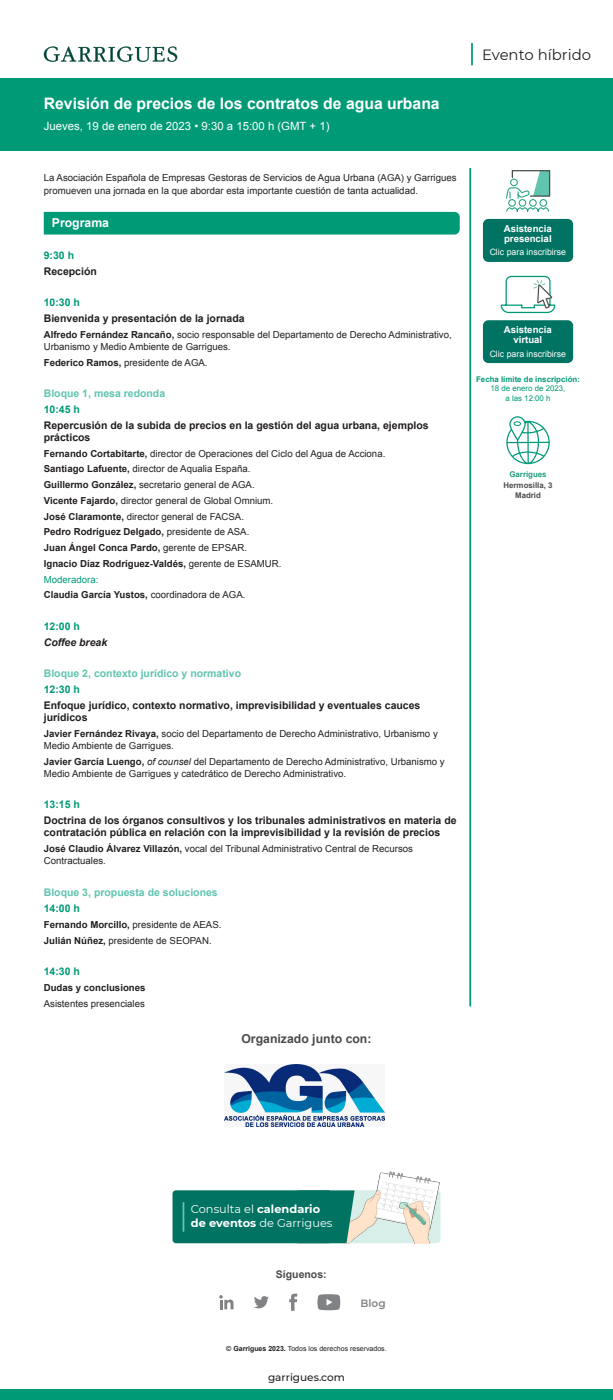
<style>
.page{position:relative;width:613px;height:1400px;background:#fff}
.page>*{position:absolute;margin:0;border:0;box-sizing:border-box;transform-origin:0 0}
.t1{font:700 15.75px "Arial";color:#fff}
.t2{font:14.88px "Montserrat";color:#231f20}
.t3{font:700 12.25px "Arial";color:#4a4a49}
.t4{font:700 12.25px "Arial";color:#fff}
.t5{font:11.38px "Arial";color:#fff}
.t6{font:11.38px "Montserrat";color:#fff}
.t7{font:700 10.5px/12.2px "Arial";color:#231f20}
.t8{font:700 10.5px "Arial";color:#60c4b1}
.t9{font:700 10.5px "Arial";color:#009a77}
.t10{font:500 10.5px "Montserrat";color:#231f20}
.t11{font:italic 700 10.5px "Arial";color:#231f20}
.t12{font:700 10.5px "Arial";color:#4a4a49}
.t13{font:600 10.5px "Montserrat";color:#808285}
.t14{font:9.62px/12.2px "Arial";color:#231f20}
.t15{font:700 9.62px "Arial";color:#231f20}
.t16{font:700 9.62px/10.5px "Arial";color:#fff}
.t17{font:9.62px "Arial";color:#009a77}
.t18{font:8.75px "Arial";color:#fff}
.t19{font:7.88px "Arial";color:#009a77}
.t20{font:700 7.88px "Arial";color:#009a77}
.t21{font:700 7.88px "Arial";color:#4b4c4d}
.t22{font:700 7.88px "Arial";color:#1e9f7e}
.t23{font:7px "Arial";color:#231f20}
.s1{font-weight:700}
.s2{font-weight:400}
.s3{font-style:italic}
</style>
<div class="page">
<svg style="left:44px;top:47px;width:133px;height:15px"></svg>
<svg style="left:471px;top:43px;width:1px;height:22px"></svg>
<hr style="left:469px;top:168px;width:2px;height:839px;background:#009a77">
<div style="left:0;top:78px;width:612px;height:73px;background:#009a77"></div>
<div style="left:483px;top:320px;width:90px;height:43px;background:#007362;border-radius:5px"></div>
<svg style="left:500px;top:275px;width:56px;height:39px"></svg>
<div style="left:483px;top:219px;width:90px;height:43px;background:#007362;border-radius:5px"></div>
<svg style="left:506px;top:170px;width:44px;height:42px"></svg>
<div style="left:172px;top:1190px;width:160px;height:53px;background:#007362;border-radius:4px"></div>
<img style="left:354px;top:1171px;width:87px;height:72px">
<svg style="left:297px;top:1190px;width:57px;height:53px"></svg>
<hr style="left:182px;top:1202px;width:2px;height:30px;background:#6dc1b0">
<svg style="left:506px;top:416px;width:43px;height:48px"></svg>
<div style="left:0;top:1390px;width:612px;height:10px;background:#009a77"></div>
<svg style="left:254px;top:1296px;width:15px;height:12px"></svg>
<svg style="left:289px;top:1294px;width:8px;height:17px"></svg>
<svg style="left:219px;top:1295px;width:14px;height:14px"></svg>
<svg style="left:317px;top:1294px;width:23px;height:16px"></svg>
<div style="left:44px;top:212px;width:415px;height:23px;background:#009a77"></div>
<img style="left:224px;top:1065px;width:161px;height:61px">
<p class="t1" style="left:44px;top:93px;width:397px">Revisión de precios de los contratos de agua urbana</p>
<p class="t5" style="left:44px;top:118px;width:287px">Jueves, 19 de enero de 2023 • 9:30 a 15:00 h (GMT + 1)</p>
<p class="t14" style="left:44px;top:172px;width:414px;line-height:13.1px">La Asociación Española de Empresas Gestoras de Servicios de Agua Urbana (AGA) y Garrigues promueven una jornada en la que abordar esta importante cuestión de tanta actualidad.</p>
<p class="t4" style="left:52px;top:214px;width:59px">Programa</p>
<p class="t9" style="left:44px;top:248px;width:32px">9:30 h</p>
<p class="t7" style="left:44px;top:265px;width:55px">Recepción</p>
<p class="t9" style="left:44px;top:296px;width:38px">10:30 h</p>
<p class="t7" style="left:44px;top:312px;width:202px">Bienvenida y presentación de la jornada</p>
<p class="t14" style="left:44px;top:328px;width:409px"><span class="s1">Alfredo Fernández Rancaño,</span> socio responsable del Departamento de Derecho Administrativo,<br>Urbanismo y Medio Ambiente de Garrigues.</p>
<p class="t14" style="left:44px;top:356px;width:165px"><span class="s1">Federico Ramos,</span> presidente de AGA.</p>
<p class="t8" style="left:44px;top:387px;width:123px">Bloque 1, mesa redonda</p>
<p class="t9" style="left:44px;top:402px;width:38px">10:45 h</p>
<p class="t7" style="left:44px;top:419px;width:386px">Repercusión de la subida de precios en la gestión del agua urbana, ejemplos prácticos</p>
<p class="t14" style="left:44px;top:447px;width:343px"><span class="s1">Fernando Cortabitarte,</span> director de Operaciones del Ciclo del Agua de Acciona.</p>
<p class="t14" style="left:44px;top:463px;width:208px"><span class="s1">Santiago Lafuente,</span> director de Aqualia España.</p>
<p class="t14" style="left:44px;top:479px;width:212px"><span class="s1">Guillermo González,</span> secretario general de AGA.</p>
<p class="t14" style="left:44px;top:495px;width:231px"><span class="s1">Vicente Fajardo,</span> director general de Global Omnium.</p>
<p class="t14" style="left:44px;top:510px;width:202px"><span class="s1">José Claramonte,</span> director general de FACSA.</p>
<p class="t15" style="left:44px;top:526px;width:207px">Pedro Rodríguez Delgado, <span class="s2">presidente de ASA.</span></p>
<p class="t15" style="left:44px;top:541px;width:205px">Juan Ángel Conca Pardo, <span class="s2">gerente de EPSAR.</span></p>
<p class="t15" style="left:44px;top:557px;width:239px">Ignacio Díaz Rodríguez-Valdés, <span class="s2">gerente de ESAMUR.</span></p>
<p class="t17" style="left:44px;top:573px;width:56px">Moderadora:</p>
<p class="t15" style="left:44px;top:589px;width:203px">Claudia García Yustos, <span class="s2">coordinadora de AGA.</span></p>
<p class="t9" style="left:44px;top:619px;width:38px">12:00 h</p>
<p class="t11" style="left:44px;top:635px;width:65px">Coffee break</p>
<p class="t8" style="left:44px;top:667px;width:199px">Bloque 2, contexto jurídico y normativo</p>
<p class="t9" style="left:44px;top:682px;width:38px">12:30 h</p>
<p class="t7" style="left:44px;top:699px;width:378px">Enfoque jurídico, contexto normativo, imprevisibilidad y eventuales cauces jurídicos</p>
<p class="t14" style="left:44px;top:727px;width:395px"><span class="s1">Javier Fernández Rivaya,</span> socio del Departamento de Derecho Administrativo, Urbanismo y<br>Medio Ambiente de Garrigues.</p>
<p class="t14" style="left:44px;top:755px;width:402px"><span class="s1">Javier García Luengo,</span> <span class="s3">of counsel</span> del Departamento de Derecho Administrativo, Urbanismo y<br>Medio Ambiente de Garrigues y catedrático de Derecho Administrativo.</p>
<p class="t9" style="left:44px;top:798px;width:38px">13:15 h</p>
<p class="t7" style="left:44px;top:815px;width:414px">Doctrina de los órganos consultivos y los tribunales administrativos en materia de contratación pública en relación con la imprevisibilidad y la revisión de precios</p>
<p class="t14" style="left:44px;top:843px;width:370px"><span class="s1">José Claudio Álvarez Villazón,</span> vocal del Tribunal Administrativo Central de Recursos<br>Contractuales.</p>
<p class="t8" style="left:44px;top:886px;width:175px">Bloque 3, propuesta de soluciones</p>
<p class="t9" style="left:44px;top:901px;width:38px">14:00 h</p>
<p class="t15" style="left:44px;top:918px;width:179px">Fernando Morcillo, <span class="s2">presidente de AEAS.</span></p>
<p class="t14" style="left:44px;top:934px;width:169px"><span class="s1">Julián Núñez,</span> presidente de SEOPAN.</p>
<p class="t9" style="left:44px;top:964px;width:38px">14:30 h</p>
<p class="t15" style="left:44px;top:981px;width:103px">Dudas y conclusiones</p>
<p class="t14" style="left:44px;top:997px;width:103px">Asistentes presenciales</p>
<p class="t3" style="left:241px;top:1031px;width:131px">Organizado junto con:</p>
<p class="t2" style="left:482px;top:44px;width:111px">Evento híbrido</p>
<p class="t16" style="left:503px;top:223px;width:50px">Asistencia presencial</p>
<p class="t18" style="left:489px;top:246px;width:78px">Clic para inscribirse</p>
<p class="t16" style="left:503px;top:325px;width:50px">Asistencia</p>
<p class="t16" style="left:513px;top:335px;width:30px">virtual</p>
<p class="t18" style="left:489px;top:348px;width:78px">Clic para inscribirse</p>
<p class="t20" style="left:476px;top:374px;width:105px">Fecha límite de inscripción:</p>
<p class="t19" style="left:490px;top:383px;width:76px">18 de enero de 2023,</p>
<p class="t19" style="left:505px;top:393px;width:47px">a las 12:00 h</p>
<p class="t22" style="left:509px;top:469px;width:39px">Garrigues</p>
<p class="t21" style="left:503px;top:480px;width:51px">Hermosilla, 3</p>
<p class="t21" style="left:515px;top:490px;width:27px">Madrid</p>
<p class="t6" style="left:191px;top:1201px;width:131px">Consulta el <span class="s1">calendario</span></p>
<p class="t6" style="left:191px;top:1215px;width:143px"><span class="s1">de eventos</span> de Garrigues</p>
<p class="t12" style="left:276px;top:1267px;width:52px">Síguenos:</p>
<p class="t13" style="left:360px;top:1296px;width:27px">Blog</p>
<p class="t23" style="left:226px;top:1344px;width:162px"><span class="s1">© Garrigues 2023.</span> Todos los derechos reservados.</p>
<p class="t10" style="left:268px;top:1370px;width:78px">garrigues.com</p>
</div>
